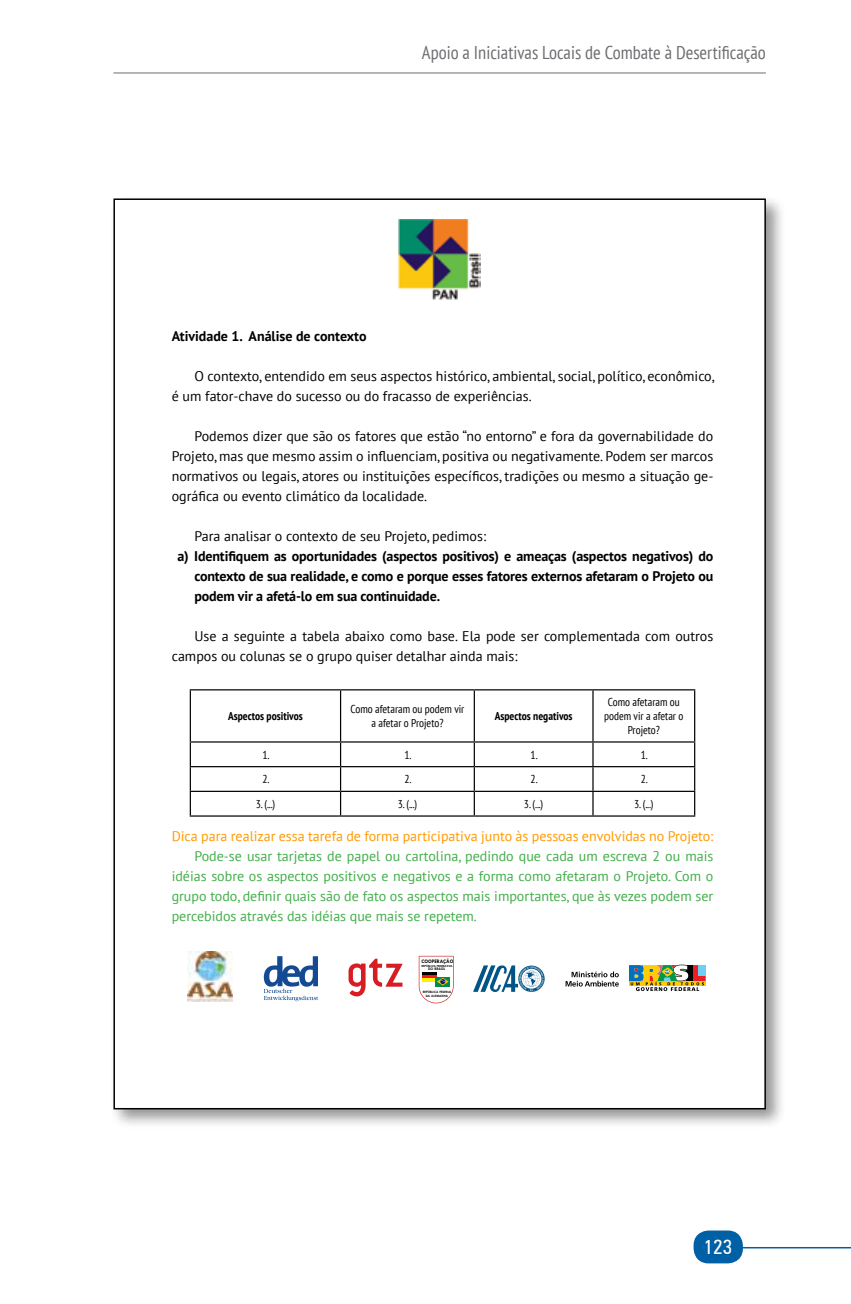
<style>
.page{position:relative;width:851px;height:1304px;background:#fff}
.page>*{position:absolute;margin:0;border:0;box-sizing:border-box;transform-origin:0 0}
.t1{font:condensed 20px "Zurich BT";color:#fff}
.t2{font:condensed 18.4px "PT Sans";color:#6d6e71}
.t3{font:14px/20px "PT Sans";color:#000}
.t4{font:14px/20px "PT Sans";color:#41ad49;text-align:justify}
.t5{font:700 14px/20px "PT Sans";letter-spacing:-.01em;color:#000;text-align:justify}
.t6{font:14px "PT Sans";color:#f90}
.t7{font:condensed 11.4px/13.8px "PT Sans";color:#000;text-align:center}
.t8{font:700 condensed 11.4px "PT Sans";color:#000}
.t9{font:700 5.4px "Tw Cen";color:#000;scale:.94 1}
.t10{font:700 3.4px "Century Gothic";color:#000}
.t11{font:700 3px/4.2px "Century Gothic";color:#000;text-align:center}
.t12{font:700 2.8px "Century Gothic";color:#000}
</style>
<div class="page">
<hr style="left:739px;top:1247px;width:111px;height:1px;background:#0060a6">
<div style="left:694px;top:1231px;width:47px;height:31px;background:#0060a6;border-radius:14px"></div>
<div style="left:693px;top:1230px;width:49px;height:33px;border:2px solid #0060a6;border-radius:14px"></div>
<hr style="left:113px;top:73px;width:652px;height:1px;background:#6d6e71">
<div style="left:109px;top:194px;width:676px;height:935px;background:#000;opacity:.42"></div>
<div style="left:114px;top:199px;width:651px;height:910px;background:#fff"></div>
<img style="left:399px;top:219px;width:81px;height:81px">
<hr style="left:190px;top:690px;width:1px;height:51px;background:#000">
<hr style="left:190px;top:689px;width:150px;height:1px;background:#000">
<hr style="left:340px;top:690px;width:1px;height:51px;background:#000">
<hr style="left:340px;top:689px;width:134px;height:1px;background:#000">
<hr style="left:473px;top:690px;width:2px;height:51px;background:#000">
<hr style="left:474px;top:689px;width:119px;height:1px;background:#000">
<hr style="left:592px;top:690px;width:1px;height:51px;background:#000">
<hr style="left:694px;top:690px;width:1px;height:51px;background:#000">
<hr style="left:593px;top:689px;width:102px;height:1px;background:#000">
<hr style="left:190px;top:741px;width:150px;height:2px;background:#000">
<hr style="left:340px;top:741px;width:134px;height:2px;background:#000">
<hr style="left:473px;top:743px;width:2px;height:23px;background:#000">
<hr style="left:474px;top:741px;width:119px;height:2px;background:#000">
<hr style="left:593px;top:741px;width:102px;height:2px;background:#000">
<hr style="left:190px;top:766px;width:150px;height:1px;background:#000">
<hr style="left:340px;top:766px;width:134px;height:1px;background:#000">
<hr style="left:473px;top:767px;width:2px;height:24px;background:#000">
<hr style="left:474px;top:766px;width:119px;height:1px;background:#000">
<hr style="left:593px;top:766px;width:102px;height:1px;background:#000">
<svg style="left:190px;top:743px;width:1px;height:72px"></svg>
<hr style="left:190px;top:791px;width:150px;height:1px;background:#000">
<hr style="left:190px;top:815px;width:150px;height:2px;background:#000">
<svg style="left:340px;top:743px;width:1px;height:72px"></svg>
<hr style="left:340px;top:791px;width:134px;height:1px;background:#000">
<hr style="left:340px;top:815px;width:134px;height:2px;background:#000">
<hr style="left:473px;top:792px;width:2px;height:23px;background:#000">
<hr style="left:474px;top:791px;width:119px;height:1px;background:#000">
<hr style="left:474px;top:815px;width:119px;height:2px;background:#000">
<svg style="left:592px;top:743px;width:1px;height:72px"></svg>
<svg style="left:694px;top:743px;width:1px;height:72px"></svg>
<hr style="left:593px;top:791px;width:102px;height:1px;background:#000">
<hr style="left:593px;top:815px;width:102px;height:2px;background:#000">
<img style="left:187px;top:951px;width:46px;height:51px">
<svg style="left:263px;top:956px;width:55px;height:46px"></svg>
<svg style="left:348px;top:959px;width:54px;height:38px"></svg>
<svg style="left:473px;top:965px;width:71px;height:27px"></svg>
<svg style="left:629px;top:965px;width:76px;height:26px;background:#9f9c67"></svg>
<svg style="left:565px;top:971px;width:53px;height:16px"></svg>
<svg style="left:418px;top:956px;width:35px;height:47px"></svg>
<h2 class="t2" style="left:422px;top:41px;width:345px">Apoio a Iniciativas Locais de Combate à Desertificação</h2>
<p class="t5" style="left:172px;top:326px;width:196px">Atividade 1. Análise de contexto</p>
<p class="t3" style="left:172px;top:366px;width:544px;text-indent:23px">O contexto, entendido em seus aspectos histórico, ambiental, social, político, econômico, é um fator-chave do sucesso ou do fracasso de experiências.</p>
<p class="t3" style="left:172px;top:426px;width:543px;text-align:justify;text-indent:23px">Podemos dizer que são os fatores que estão “no entorno” e fora da governabilidade do Projeto, mas que mesmo assim o influenciam, positiva ou negativamente. Podem ser marcos normativos ou legais, atores ou instituições específicos, tradições ou mesmo a situação ge&shy;ográfica ou evento climático da localidade.</p>
<p class="t3" style="left:194px;top:526px;width:293px">Para analisar o contexto de seu Projeto, pedimos:</p>
<p class="t5" style="left:194px;top:546px;width:520px;text-indent:-17px">a) Identifiquem as oportunidades (aspectos positivos) e ameaças (aspectos negativos) do contexto de sua realidade, e como e porque esses fatores externos afetaram o Projeto ou podem vir a afetá-lo em sua continuidade.</p>
<p class="t3" style="left:172px;top:626px;width:543px;text-indent:23px">Use a seguinte a tabela abaixo como base. Ela pode ser complementada com outros campos ou colunas se o grupo quiser detalhar ainda mais:</p>
<p class="t8" style="left:228px;top:709px;width:76px">Aspectos positivos</p>
<p class="t7" style="left:350px;top:702px;width:115px">Como afetaram ou podem vir a afetar o Projeto?</p>
<p class="t8" style="left:494px;top:709px;width:79px">Aspectos negativos</p>
<p class="t7" style="left:604px;top:695px;width:81px">Como afetaram ou podem vir a afetar o<br>Projeto?</p>
<p class="t7" style="left:262px;top:747px;width:8px">1.</p>
<p class="t7" style="left:404px;top:747px;width:8px">1.</p>
<p class="t7" style="left:530px;top:747px;width:8px">1.</p>
<p class="t7" style="left:640px;top:747px;width:8px">1.</p>
<p class="t7" style="left:262px;top:772px;width:8px">2.</p>
<p class="t7" style="left:404px;top:772px;width:8px">2.</p>
<p class="t7" style="left:530px;top:772px;width:8px">2.</p>
<p class="t7" style="left:640px;top:772px;width:8px">2.</p>
<p class="t7" style="left:256px;top:797px;width:21px">3. (...)</p>
<p class="t7" style="left:398px;top:797px;width:21px">3. (...)</p>
<p class="t7" style="left:524px;top:797px;width:21px">3. (...)</p>
<p class="t7" style="left:634px;top:797px;width:21px">3. (...)</p>
<p class="t6" style="left:172px;top:827px;width:543px">Dica para realizar essa tarefa de forma participativa junto às pessoas envolvidas no Projeto:</p>
<p class="t4" style="left:172px;top:846px;width:543px;text-indent:23px">Pode-se usar tarjetas de papel ou cartolina, pedindo que cada um escreva 2 ou mais idéias sobre os aspectos positivos e negativos e a forma como afetaram o Projeto. Com o grupo todo, definir quais são de fato os aspectos mais importantes, que às vezes podem ser percebidos através das idéias que mais se repetem.</p>
<p class="t9" style="left:421px;top:958px;width:36px">COOPERAÇÃO</p>
<p class="t12" style="left:421px;top:964px;width:33px">REPÚBLICA FEDERATIVA</p>
<p class="t10" style="left:428px;top:966px;width:19px">DO BRASIL</p>
<p class="t11" style="left:422px;top:989px;width:30px">REPÚBLICA FEDERAL<br>DA ALEMANHA</p>
<h1 class="t1" style="left:703px;top:1234px;width:30px">123</h1>
</div>
